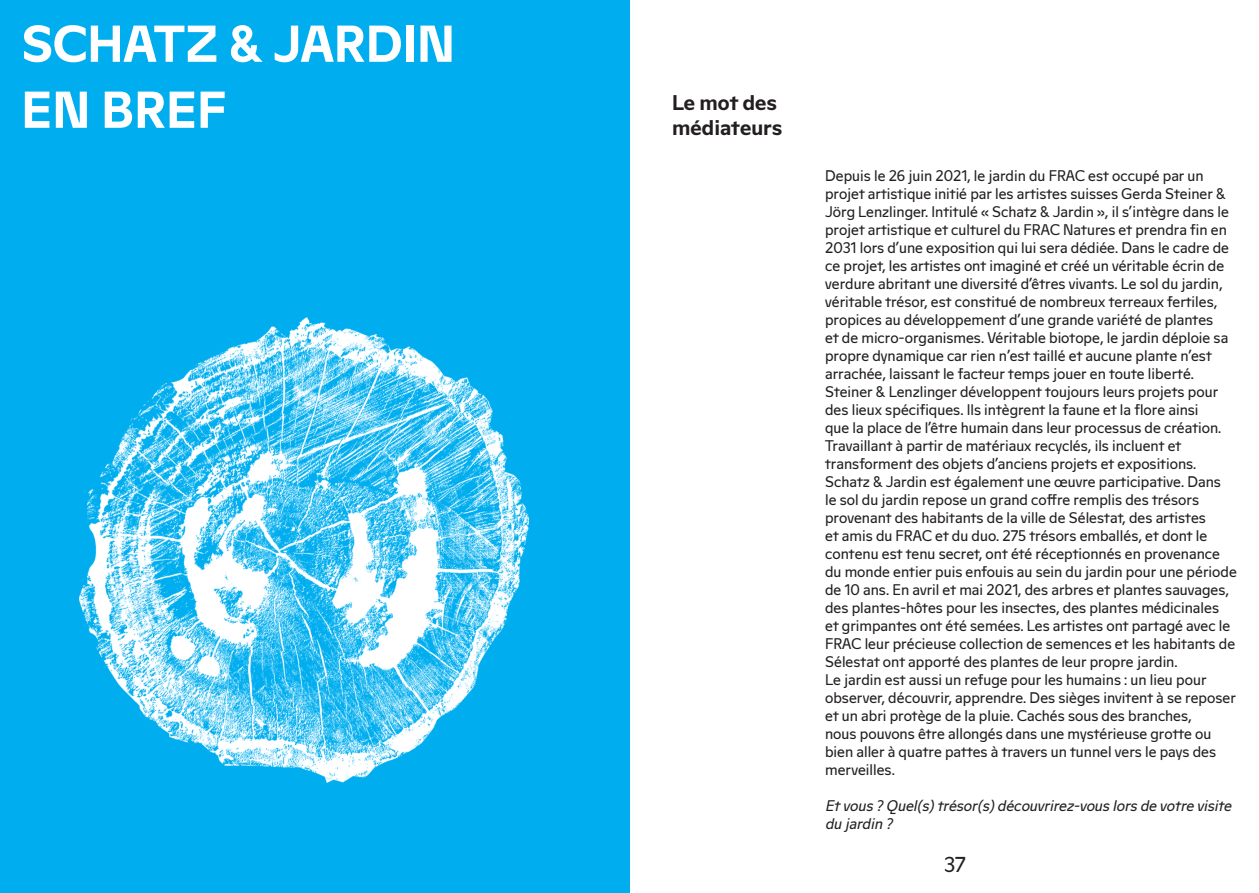
<style>
.page{position:relative;width:1259px;height:893px;background:#fff}
.page>*{position:absolute;margin:0;border:0;box-sizing:border-box;transform-origin:0 0}
.t1{font:700 51px/66px "Frac Alsace";color:#fff}
.t2{font:700 21px/25.2px "Frac Alsace";color:#231f20}
.t3{font:21px "Frac Alsace";color:#231f20}
.t4{font:15px/18px "Frac Alsace";color:#231f20}
.t5{font:italic 15px/18px "Frac Alsace";color:#231f20}
</style>
<div class="page">
<div style="left:0;top:0;width:629px;height:893px;background:#00aeef"></div>
<img style="left:79px;top:317px;width:450px;height:466px">
<h1 class="t1" style="left:21px;top:15px;width:435px">SCHATZ &amp; JARDIN<br>EN BREF</h1>
<h2 class="t2" style="left:672px;top:92px;width:112px">Le mot des médiateurs</h2>
<p class="t4" style="left:825px;top:167px;width:413px">Depuis le 26 juin 2021, le jardin du FRAC est occupé par un projet artistique initié par les artistes suisses Gerda Steiner &amp; Jörg Lenzlinger. Intitulé « Schatz &amp; Jardin », il s’intègre dans le projet artistique et culturel du FRAC Natures et prendra fin en 2031 lors d’une exposition qui lui sera dédiée. Dans le cadre de ce projet, les artistes ont imaginé et créé un véritable écrin de verdure abritant une diversité d’êtres vivants. Le sol du jardin, véritable trésor, est constitué de nombreux terreaux fertiles, propices au développement d’une grande variété de plantes<br>et de micro-organismes. Véritable biotope, le jardin déploie sa propre dynamique car rien n’est taillé et aucune plante n’est arrachée, laissant le facteur temps jouer en toute liberté.<br>Steiner &amp; Lenzlinger développent toujours leurs projets pour des lieux spécifiques. Ils intègrent la faune et la flore ainsi<br>que la place de l’être humain dans leur processus de création.<br>Travaillant à partir de matériaux recyclés, ils incluent et transforment des objets d’anciens projets et expositions.<br>Schatz &amp; Jardin est également une œuvre participative. Dans<br>le sol du jardin repose un grand coffre remplis des trésors provenant des habitants de la ville de Sélestat, des artistes<br>et amis du FRAC et du duo. 275 trésors emballés, et dont le contenu est tenu secret, ont été réceptionnés en provenance du monde entier puis enfouis au sein du jardin pour une période de 10 ans. En avril et mai 2021, des arbres et plantes sauvages, des plantes-hôtes pour les insectes, des plantes médicinales<br>et grimpantes ont été semées. Les artistes ont partagé avec le FRAC leur précieuse collection de semences et les habitants de Sélestat ont apporté des plantes de leur propre jardin.<br>Le jardin est aussi un refuge pour les humains : un lieu pour observer, découvrir, apprendre. Des sièges invitent à se reposer et un abri protège de la pluie. Cachés sous des branches,<br>nous pouvons être allongés dans une mystérieuse grotte ou bien aller à quatre pattes à travers un tunnel vers le pays des merveilles.</p>
<p class="t5" style="left:825px;top:797px;width:412px">Etvous?Quel(s)trésor(s)découvrirez-vouslorsde votre visite du jardin ?</p>
<h2 class="t3" style="left:944px;top:851px;width:23px">37</h2>
</div>
